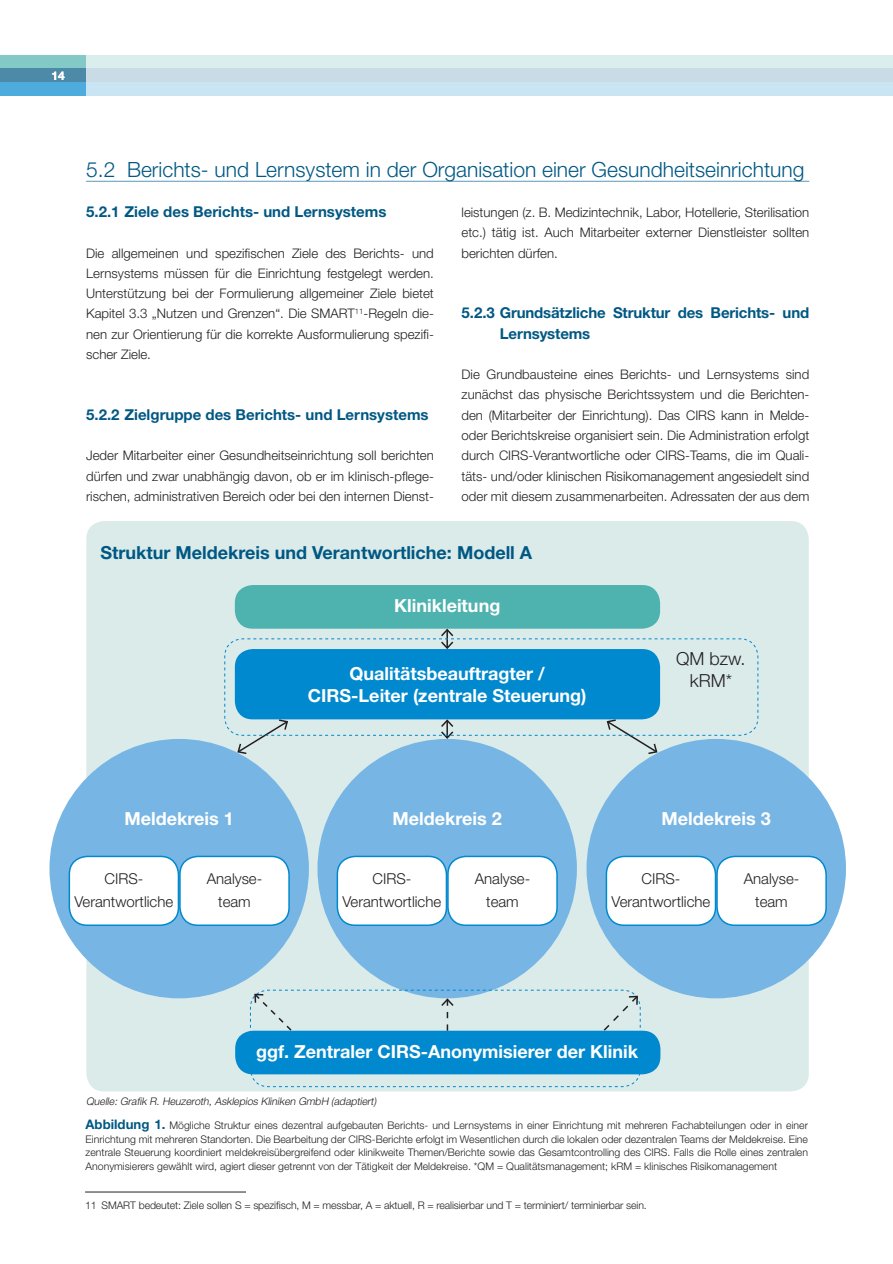
<style>
.page{position:relative;width:893px;height:1264px;background:#fff}
.page>*{position:absolute;margin:0;border:0;box-sizing:border-box;transform-origin:0 0}
.Subline{font:300 21px "Helvetica Neue";color:#005883}
._1_Headline{font:700 18px "Helvetica Neue";color:#fff}
._1_Headline-2{font:700 18px "Helvetica Neue";color:#005883}
._1_Headline-3{font:300 18px "Helvetica Neue";color:#231f20}
.Untersubline{font:700 15px/20.2px "Helvetica Neue";color:#005883}
._1_Headline-4{font:300 15px "Helvetica Neue";color:#231f20}
.Copy{font:300 13.2px/20.2px "Helvetica Neue";color:#231f20;text-align:justify}
.t1{font:700 12px "Helvetica Neue";color:#fff}
.Nummerierungen{font:300 10.5px/13.5px "Helvetica Neue";color:#231f20;text-align:justify}
.Tabelle_9_Pt{font:300 10.5px "Helvetica Neue";letter-spacing:-.01em;color:#231f20}
.Untersubline-2{font:italic 300 10.5px "Helvetica Neue";color:#231f20}
.s1{font-weight:700;font-size:13.2px;color:#005883}
</style>
<div class="page">
<div style="left:0;top:55px;width:893px;height:14px;background:#83c9c6"></div>
<div style="left:0;top:69px;width:893px;height:13px;background:#4d8aa8"></div>
<div style="left:0;top:82px;width:893px;height:14px;background:#4dacdd"></div>
<svg style="left:86px;top:55px;width:807px;height:41px"></svg>
<hr style="left:85px;top:1191px;width:161px;height:1px;background:#231f20">
<hr style="left:86px;top:181px;width:723px;height:1px;background:#5b98ba">
<div style="left:86px;top:521px;width:722px;height:570px;background:#daebea;border-radius:18px"></div>
<div style="left:49px;top:739px;width:260px;height:259px;background:#77b6e4;border-radius:50%"></div>
<div style="left:317px;top:739px;width:260px;height:259px;background:#77b6e4;border-radius:50%"></div>
<div style="left:586px;top:739px;width:260px;height:259px;background:#77b6e4;border-radius:50%"></div>
<div style="left:69px;top:856px;width:109px;height:69px;background:#fff;border-radius:18px"></div>
<div style="left:69px;top:855px;width:110px;height:71px;border:2px solid #0089cf;border-radius:18px"></div>
<div style="left:180px;top:856px;width:109px;height:69px;background:#fff;border-radius:18px"></div>
<div style="left:179px;top:855px;width:111px;height:71px;border:2px solid #0089cf;border-radius:18px"></div>
<div style="left:337px;top:856px;width:109px;height:69px;background:#fff;border-radius:18px"></div>
<div style="left:336px;top:855px;width:111px;height:71px;border:2px solid #0089cf;border-radius:18px"></div>
<div style="left:448px;top:856px;width:109px;height:69px;background:#fff;border-radius:18px"></div>
<div style="left:447px;top:855px;width:111px;height:71px;border:2px solid #0089cf;border-radius:18px"></div>
<div style="left:606px;top:856px;width:109px;height:69px;background:#fff;border-radius:18px"></div>
<div style="left:605px;top:855px;width:111px;height:71px;border:2px solid #0089cf;border-radius:18px"></div>
<div style="left:717px;top:856px;width:109px;height:69px;background:#fff;border-radius:18px"></div>
<div style="left:716px;top:855px;width:110px;height:71px;border:2px solid #0089cf;border-radius:18px"></div>
<div style="left:235px;top:585px;width:425px;height:43px;background:#4eb2ae;border-radius:18px"></div>
<div style="left:235px;top:1030px;width:425px;height:44px;background:#0089cf;border-radius:18px"></div>
<svg style="left:250px;top:989px;width:391px;height:98px"></svg>
<svg style="left:225px;top:736px;width:512px;height:19px"></svg>
<svg style="left:246px;top:627px;width:404px;height:11px"></svg>
<svg style="left:224px;top:638px;width:534px;height:98px"></svg>
<p class="t1" style="left:51px;top:69px;width:15px">14</p>
<p class="Subline" style="left:86px;top:156px;width:719px">5.2 Berichts- und Lernsystem in der Organisation einer Gesundheitseinrichtung</p>
<p class="Copy" style="left:461px;top:202px;width:349px">leistungen (z. B. Medizintechnik, Labor, Hotellerie, Sterilisation etc.) tätig ist. Auch Mitarbeiter externer Dienstleister sollten berichten dürfen.</p>
<p class="Untersubline" style="left:86px;top:201px;width:302px">5.2.1 Ziele des Berichts- und Lernsystems</p>
<p class="Copy" style="left:86px;top:242px;width:349px">Die allgemeinen und spezifischen Ziele des Berichts- und Lernsystems müssen für die Einrichtung festgelegt werden.<br>Unterstützung bei der Formulierung allgemeiner Ziele bietet Kapitel 3.3 „Nutzen und Grenzen“. Die SMART<sup>11</sup>-Regeln die&shy;nen zur Orientierung für die korrekte Ausformulierung spezifi&shy;scher Ziele.</p>
<p class="Untersubline" style="left:500px;top:303px;width:311px;text-indent:-38px">5.2.3 Grundsätzliche Struktur des Berichts- und<br>Lernsystems</p>
<p class="Copy" style="left:461px;top:364px;width:349px">Die Grundbausteine eines Berichts- und Lernsystems sind zunächst das physische Berichtssystem und die Berichten&shy;den (Mitarbeiter der Einrichtung). Das CIRS kann in Melde&shy;oder Berichtskreise organisiert sein. Die Administration erfolgt durch CIRS-Verantwortliche oder CIRS-Teams, die im Quali&shy;täts- und/oder klinischen Risikomanagement angesiedelt sind oder mit diesem zusammenarbeiten. Adressaten der aus dem</p>
<p class="Untersubline" style="left:86px;top:404px;width:344px">5.2.2 Zielgruppe des Berichts- und Lernsystems</p>
<p class="Copy" style="left:86px;top:445px;width:349px">Jeder Mitarbeiter einer Gesundheitseinrichtung soll berichten dürfen und zwar unabhängig davon, ob er im klinisch-pflege&shy;rischen, administrativen Bereich oder bei den internen Dienst-</p>
<p class="_1_Headline-2" style="left:100px;top:541px;width:433px">Struktur Meldekreis und Verantwortliche: Modell A</p>
<p class="_1_Headline" style="left:394px;top:594px;width:108px">Klinikleitung</p>
<p class="_1_Headline" style="left:349px;top:662px;width:197px">Qualitätsbeauftragter /</p>
<p class="_1_Headline" style="left:308px;top:684px;width:280px">CIRS-Leiter (zentrale Steuerung)</p>
<p class="_1_Headline-3" style="left:676px;top:647px;width:71px">QM bzw.</p>
<p class="_1_Headline-3" style="left:689px;top:670px;width:44px">kRM*</p>
<p class="_1_Headline" style="left:124px;top:807px;width:111px">Meldekreis 1</p>
<p class="_1_Headline" style="left:392px;top:807px;width:111px">Meldekreis 2</p>
<p class="_1_Headline" style="left:661px;top:807px;width:111px">Meldekreis 3</p>
<p class="_1_Headline-4" style="left:104px;top:869px;width:40px">CIRS-</p>
<p class="_1_Headline-4" style="left:75px;top:892px;width:100px">Verantwortliche</p>
<p class="_1_Headline-4" style="left:207px;top:869px;width:57px">Analyse-</p>
<p class="_1_Headline-4" style="left:218px;top:892px;width:34px">team</p>
<p class="_1_Headline-4" style="left:372px;top:869px;width:40px">CIRS-</p>
<p class="_1_Headline-4" style="left:342px;top:892px;width:100px">Verantwortliche</p>
<p class="_1_Headline-4" style="left:474px;top:869px;width:57px">Analyse-</p>
<p class="_1_Headline-4" style="left:486px;top:892px;width:34px">team</p>
<p class="_1_Headline-4" style="left:641px;top:869px;width:40px">CIRS-</p>
<p class="_1_Headline-4" style="left:611px;top:892px;width:100px">Verantwortliche</p>
<p class="_1_Headline-4" style="left:743px;top:869px;width:57px">Analyse-</p>
<p class="_1_Headline-4" style="left:755px;top:892px;width:34px">team</p>
<p class="_1_Headline" style="left:256px;top:1040px;width:383px">ggf. Zentraler CIRS-Anonymisierer der Klinik</p>
<p class="Untersubline-2" style="left:86px;top:1094px;width:291px">Quelle: Grafik R. Heuzeroth, Asklepios Kliniken GmbH (adaptiert)</p>
<p class="Nummerierungen" style="left:86px;top:1118px;width:724px"><span class="s1">Abbildung 1.</span> Mögliche Struktur eines dezentral aufgebauten Berichts- und Lernsystems in einer Einrichtung mit mehreren Fachabteilungen oder in einer Einrichtung mit mehreren Standorten. Die Bearbeitung der CIRS-Berichte erfolgt im Wesentlichen durch die lokalen oder dezentralen Teams der Meldekreise. Eine zentrale Steuerung koordiniert meldekreisübergreifend oder klinikweite Themen/Berichte sowie das Gesamtcontrolling des CIRS. Falls die Rolle eines zentralen Anonymisierers gewählt wird, agiert dieser getrennt von der Tätigkeit der Meldekreise. *QM = Qualitätsmanagement; kRM = klinisches Risikomanagement</p>
<p class="Tabelle_9_Pt" style="left:85px;top:1198px;width:563px">11 SMART bedeutet: Ziele sollen S = spezifisch, M = messbar, A = aktuell, R = realisierbar und T = terminiert/ terminierbar sein.</p>
</div>
